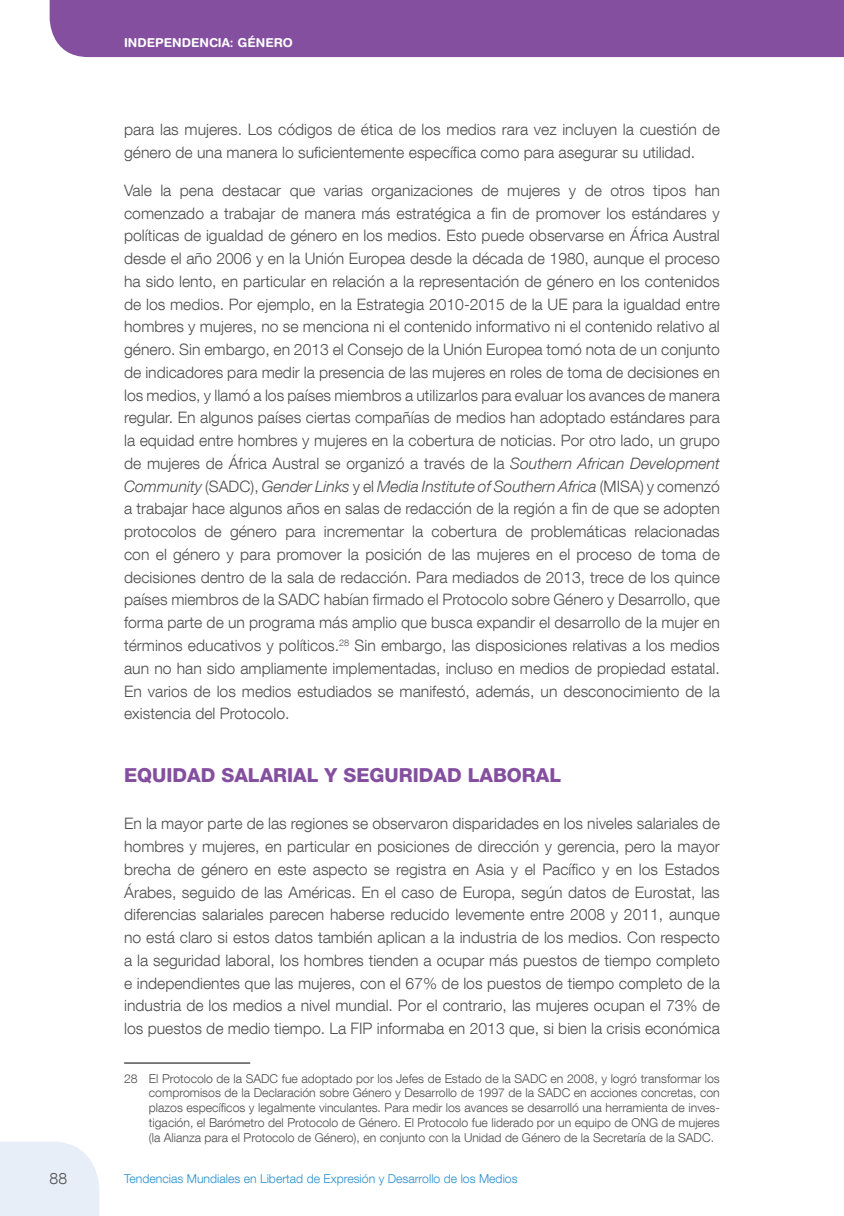
<style>
.page{position:relative;width:844px;height:1216px;background:#fff}
.page>*{position:absolute;margin:0;border:0;box-sizing:border-box;transform-origin:0 0}
.Titre_3{font:800 19.25px "Helvetica Neue LT Com";color:#854fa0}
.texte_courant{font:300 15.75px/22.8px "Helvetica Neue LT Com";color:#4d4d4f;text-align:justify}
.notes_bas_de_page{font:300 12.25px/14.7px "Helvetica Neue LT Com";color:#4d4d4f;text-align:justify}
.t1{font:300 12.25px "Helvetica Neue LT Com";color:#2a90cf}
.t2{font:700 12.25px "Helvetica Rounded LT Std";color:#fff}
.s1{font-style:italic}
</style>
<div class="page">
<div style="left:50px;top:0;width:793px;height:57px;background:#854fa0"></div>
<svg style="left:0;top:1141px;width:99px;height:74px"></svg>
<hr style="left:124px;top:1062px;width:126px;height:1px;background:#000">
<p class="t2" style="left:124px;top:35px;width:170px">INDEPENDENCIA: GÉNERO</p>
<p class="texte_courant" style="left:124px;top:118px;width:597px">para las mujeres. Los códigos de ética de los medios rara vez incluyen la cuestión de género de una manera lo suficientemente específica como para asegurar su utilidad.</p>
<p class="texte_courant" style="left:124px;top:178px;width:597px">Vale la pena destacar que varias organizaciones de mujeres y de otros tipos han comenzado a trabajar de manera más estratégica a fin de promover los estándares y políticas de igualdad de género en los medios. Esto puede observarse en África Austral desde el año 2006 y en la Unión Europea desde la década de 1980, aunque el proceso ha sido lento, en particular en relación a la representación de género en los contenidos de los medios. Por ejemplo, en la Estrategia 2010-2015 de la UE para la igualdad entre hombres y mujeres, no se menciona ni el contenido informativo ni el contenido relativo al género. Sin embargo, en 2013 el Consejo de la Unión Europea tomó nota de un conjunto de indicadores para medir la presencia de las mujeres en roles de toma de decisiones en los medios, y llamó a los países miembros a utilizarlos para evaluar los avances de manera regular. En algunos países ciertas compañías de medios han adoptado estándares para la equidad entre hombres y mujeres en la cobertura de noticias. Por otro lado, un grupo de mujeres de África Austral se organizó a través de la <span class="s1">Southern African Development Community</span> (SADC), <span class="s1">Gender Links</span> y el <span class="s1">Media Institute of Southern Africa</span> (MISA) y comenzó a trabajar hace algunos años en salas de redacción de la región a fin de que se adopten protocolos de género para incrementar la cobertura de problemáticas relacionadas con el género y para promover la posición de las mujeres en el proceso de toma de decisiones dentro de la sala de redacción. Para mediados de 2013, trece de los quince países miembros de la SADC habían firmado el Protocolo sobre Género y Desarrollo, que forma parte de un programa más amplio que busca expandir el desarrollo de la mujer en términos educativos y políticos.<sup>28</sup> Sin embargo, las disposiciones relativas a los medios aun no han sido ampliamente implementadas, incluso en medios de propiedad estatal.<br>En varios de los medios estudiados se manifestó, además, un desconocimiento de la existencia del Protocolo.</p>
<p class="Titre_3" style="left:124px;top:763px;width:438px">EQUIDAD SALARIAL Y SEGURIDAD LABORAL</p>
<p class="texte_courant" style="left:124px;top:812px;width:597px">En la mayor parte de las regiones se observaron disparidades en los niveles salariales de hombres y mujeres, en particular en posiciones de dirección y gerencia, pero la mayor brecha de género en este aspecto se registra en Asia y el Pacífico y en los Estados Árabes, seguido de las Américas. En el caso de Europa, según datos de Eurostat, las diferencias salariales parecen haberse reducido levemente entre 2008 y 2011, aunque no está claro si estos datos también aplican a la industria de los medios. Con respecto a la seguridad laboral, los hombres tienden a ocupar más puestos de tiempo completo e independientes que las mujeres, con el 67% de los puestos de tiempo completo de la industria de los medios a nivel mundial. Por el contrario, las mujeres ocupan el 73% de los puestos de medio tiempo. La FIP informaba en 2013 que, si bien la crisis económica</p>
<p class="notes_bas_de_page" style="left:149px;top:1070px;width:572px;text-indent:-25px">28 El Protocolo de la SADC fue adoptado por los Jefes de Estado de la SADC en 2008, y logró transformar los compromisos de la Declaración sobre Género y Desarrollo de 1997 de la SADC en acciones concretas, con plazos específicos y legalmente vinculantes. Para medir los avances se desarrolló una herramienta de inves&shy;tigación, el Barómetro del Protocolo de Género. El Protocolo fue liderado por un equipo de ONG de mujeres (la Alianza para el Protocolo de Género), en conjunto con la Unidad de Género de la Secretaría de la SADC.</p>
<p class="texte_courant" style="left:50px;top:1166px;width:19px">88</p>
<p class="t1" style="left:124px;top:1171px;width:395px">Tendencias Mundiales en Libertad de Expresión y Desarrollo de los Medios</p>
</div>
